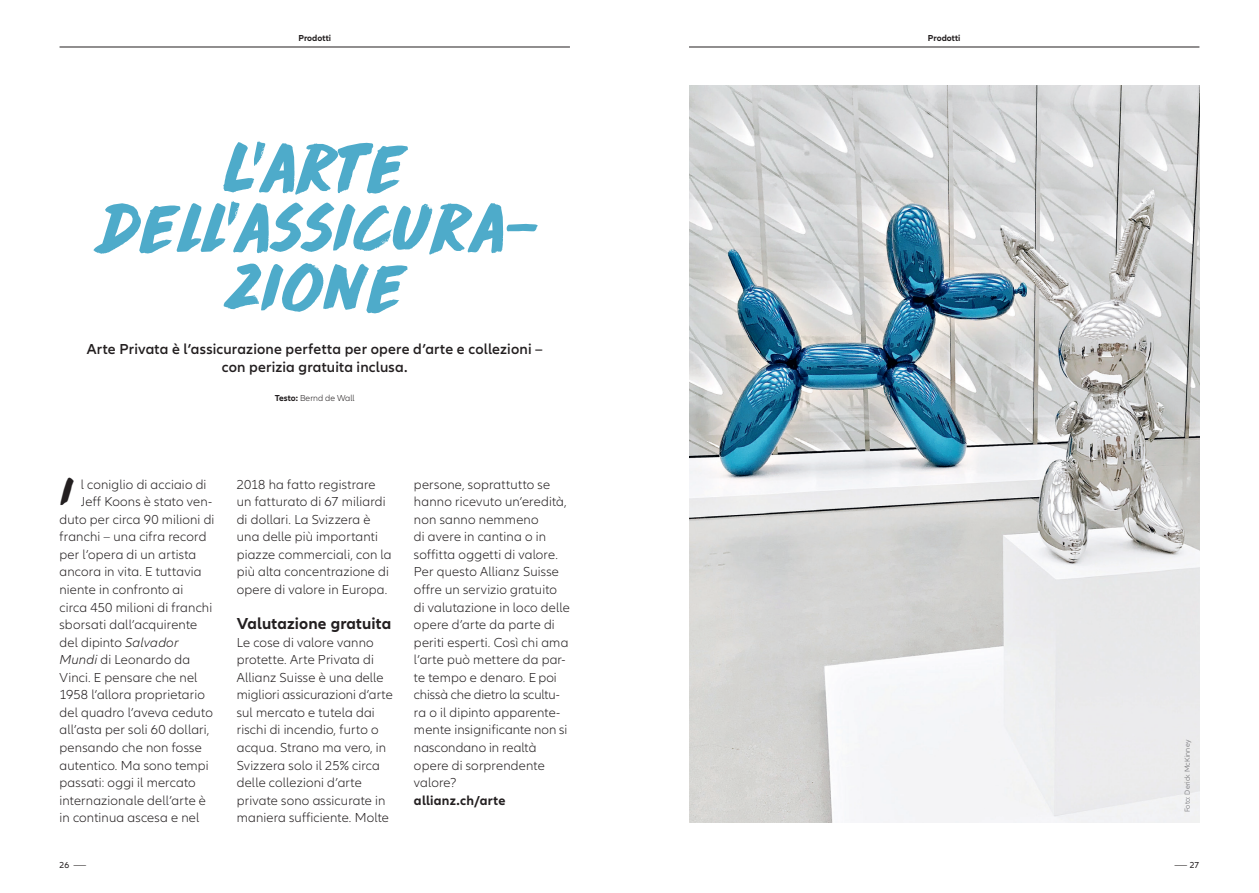
<style>
.page{position:relative;width:1259px;height:893px;background:#fff}
.page>*{position:absolute;margin:0;border:0;box-sizing:border-box;transform-origin:0 0}
.Lauftext{font:61.95px/59.8px "Drop Dead Gorgeous";letter-spacing:-.055em;color:#4eabca;text-align:center}
.Lauftext-2{font:36.45px "Drop Dead Gorgeous";color:#231f20}
.t1{font:700 16.5px "Allianz Neo";letter-spacing:.01em;color:#231f20}
.Lauftext-3{font:600 15px/18px "Allianz Neo";letter-spacing:.01em;color:#231f20;text-align:center}
.Lauftext-4{font:300 13.5px/17.5px "Allianz Neo";letter-spacing:.01em;color:#231f20}
.Lauftext-5{font:700 13.5px "Allianz Neo";letter-spacing:.02em;color:#231f20}
.t2{font:300 9px "Allianz Neo";color:#231f20}
.t3{font:700 9px "Allianz Neo";color:#231f20}
.t4{font:9px "Allianz Neo";color:#231f20}
.t5{font:9px "Allianz Neo";color:#231f20;scale:3 1}
.Lauftext-6{font:300 7.5px "Allianz Neo";letter-spacing:.015em;color:#636366}
.s1{font-weight:700}
.s2{font-style:italic}
</style>
<div class="page">
<img style="left:689px;top:85px;width:510px;height:737px">
<hr style="left:689px;top:47px;width:510px;height:1px;background:#231f20">
<hr style="left:60px;top:47px;width:510px;height:1px;background:#231f20">
<p class="t3" style="left:298px;top:33px;width:34px">Prodotti</p>
<p class="t3" style="left:928px;top:33px;width:34px">Prodotti</p>
<p class="Lauftext" style="left:221px;top:137px;width:188px">L’ARTE</p>
<p class="Lauftext" style="left:92px;top:196px;width:447px">DELL’ASSICURA-<br>ZIONE</p>
<p class="Lauftext-3" style="left:87px;top:340px;width:457px">Arte Privata è l’assicurazione perfetta per opere d’arte e collezioni – con perizia gratuita inclusa.</p>
<p class="t2" style="left:275px;top:393px;width:82px"><span class="s1">Testo:</span> Bernd de Wall</p>
<p class="Lauftext-2" style="left:60px;top:465px;width:16px">I</p>
<p class="Lauftext-4" style="left:81px;top:476px;width:127px">l coniglio di acciaio di</p>
<p class="Lauftext-4" style="left:81px;top:493px;width:133px">Jeff Koons è stato ven-</p>
<p class="Lauftext-4" style="left:60px;top:511px;width:156px">duto per circa 90 milioni di</p>
<p class="Lauftext-4" style="left:60px;top:528px;width:148px">franchi – una cifra record</p>
<p class="Lauftext-4" style="left:60px;top:546px;width:138px">per l’opera di un artista</p>
<p class="Lauftext-4" style="left:60px;top:564px;width:144px">ancora in vita. E tuttavia</p>
<p class="Lauftext-4" style="left:60px;top:581px;width:125px">niente in confronto ai</p>
<p class="Lauftext-4" style="left:60px;top:599px;width:154px">circa 450 milioni di franchi</p>
<p class="Lauftext-4" style="left:60px;top:616px;width:139px">sborsati dall’acquirente</p>
<p class="Lauftext-4" style="left:60px;top:634px;width:120px">del dipinto <span class="s2">Salvador</span></p>
<p class="Lauftext-4" style="left:60px;top:651px;width:132px"><span class="s2">Mundi</span> di Leonardo da</p>
<p class="Lauftext-4" style="left:60px;top:669px;width:139px">Vinci. E pensare che nel</p>
<p class="Lauftext-4" style="left:60px;top:686px;width:147px">1958 l’allora proprietario</p>
<p class="Lauftext-4" style="left:60px;top:704px;width:155px">del quadro l’aveva ceduto</p>
<p class="Lauftext-4" style="left:60px;top:722px;width:151px">all’asta per soli 60 dollari,</p>
<p class="Lauftext-4" style="left:60px;top:739px;width:144px">pensando che non fosse</p>
<p class="Lauftext-4" style="left:60px;top:757px;width:151px">autentico. Ma sono tempi</p>
<p class="Lauftext-4" style="left:60px;top:774px;width:138px">passati: oggi il mercato</p>
<p class="Lauftext-4" style="left:60px;top:792px;width:148px">internazionale dell’arte è</p>
<p class="Lauftext-4" style="left:60px;top:809px;width:141px">in continua ascesa e nel</p>
<p class="Lauftext-4" style="left:237px;top:476px;width:156px">2018 ha fatto registrare un fatturato di 67 miliardi di dollari. La Svizzera è una delle più importanti piazze commerciali, con la più alta concentrazione di opere di valore in Europa.</p>
<p class="t1" style="left:237px;top:614px;width:156px">Valutazione gratuita</p>
<p class="Lauftext-4" style="left:237px;top:634px;width:157px">Le cose di valore vanno protette. Arte Privata di<br>Allianz Suisse è una delle migliori assicurazioni d’arte sul mercato e tutela dai rischi di incendio, furto o acqua. Strano ma vero, in<br>Svizzera solo il 25% circa delle collezioni d’arte private sono assicurate in maniera sufficiente. Molte</p>
<p class="Lauftext-4" style="left:414px;top:476px;width:157px">persone, soprattutto se hanno ricevuto un’eredità, non sanno nemmeno<br>di avere in cantina o in soffitta oggetti di valore.<br>Per questo Allianz Suisse offre un servizio gratuito di valutazione in loco delle opere d’arte da parte di periti esperti. Così chi ama l’arte può mettere da par&shy;te tempo e denaro. E poi chissà che dietro la scultu-</p>
<p class="Lauftext-4" style="left:414px;top:704px;width:148px">ra o il dipinto apparente-</p>
<p class="Lauftext-4" style="left:414px;top:722px;width:155px">mente insignificante non si nascondano in realtà opere di sorprendente valore?</p>
<p class="Lauftext-5" style="left:414px;top:792px;width:93px">allianz.ch/arte</p>
<p class="Lauftext-6" style="left:1183px;top:812px;width:74px;rotate:-90deg">Foto: Derick McKinney</p>
<p class="t4" style="left:60px;top:860px;width:29px">26 –</p>
<p class="t5" style="left:1174px;top:860px;width:10px">– 27</p>
</div>
